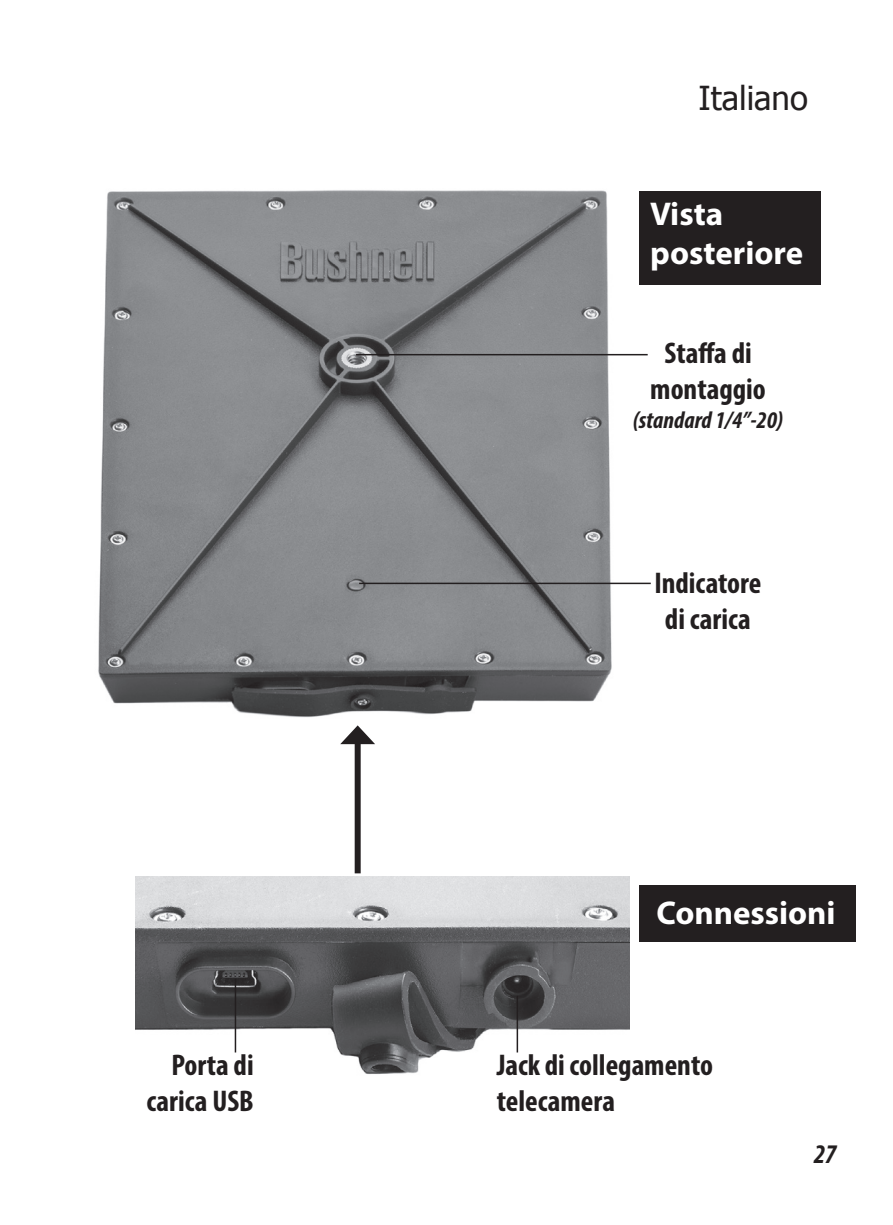
<style>
.page{position:relative;width:893px;height:1225px;background:#fff}
.page>*{position:absolute;margin:0;border:0;box-sizing:border-box;transform-origin:0 0}
.t1{font:700 33px/39.6px "Myriad Pro";color:#fff}
.t2{font:33px "Tahoma";color:#231f20}
.t3{font:700 condensed 30px/36px "Myriad Pro";color:#231f20;text-align:center}
.t4{font:italic 700 condensed 27px "Myriad Pro";color:#231f20}
.t5{font:italic 700 condensed 24px "Myriad Pro";color:#231f20}
</style>
<div class="page">
<div style="left:639px;top:191px;width:182px;height:94px;background:#231f20"></div>
<img style="left:98px;top:190px;width:530px;height:528px">
<hr style="left:356px;top:354px;width:292px;height:1px;background:#231f20">
<hr style="left:359px;top:582px;width:292px;height:2px;background:#231f20">
<img style="left:135px;top:876px;width:494px;height:198px">
<hr style="left:235px;top:978px;width:1px;height:74px;background:#231f20">
<hr style="left:517px;top:995px;width:1px;height:57px;background:#231f20">
<div style="left:355px;top:739px;width:6px;height:134px;background:#231f20"></div>
<svg style="left:340px;top:725px;width:35px;height:19px"></svg>
<div style="left:639px;top:885px;width:217px;height:57px;background:#231f20"></div>
<p class="t2" style="left:698px;top:76px;width:111px">Italiano</p>
<p class="t1" style="left:650px;top:193px;width:154px">Vista posteriore</p>
<p class="t3" style="left:650px;top:334px;width:117px">Staffa di montaggio</p>
<p class="t5" style="left:633px;top:405px;width:152px">(standard 1/4”-20)</p>
<p class="t3" style="left:654px;top:564px;width:109px">Indicatore di carica</p>
<p class="t1" style="left:656px;top:892px;width:181px">Connessioni</p>
<p class="t3" style="left:146px;top:1046px;width:109px;text-align:right">Porta di carica USB</p>
<p class="t3" style="left:497px;top:1046px;width:218px;text-align:left">Jack di collegamento telecamera</p>
<p class="t4" style="left:814px;top:1137px;width:25px">27</p>
</div>
